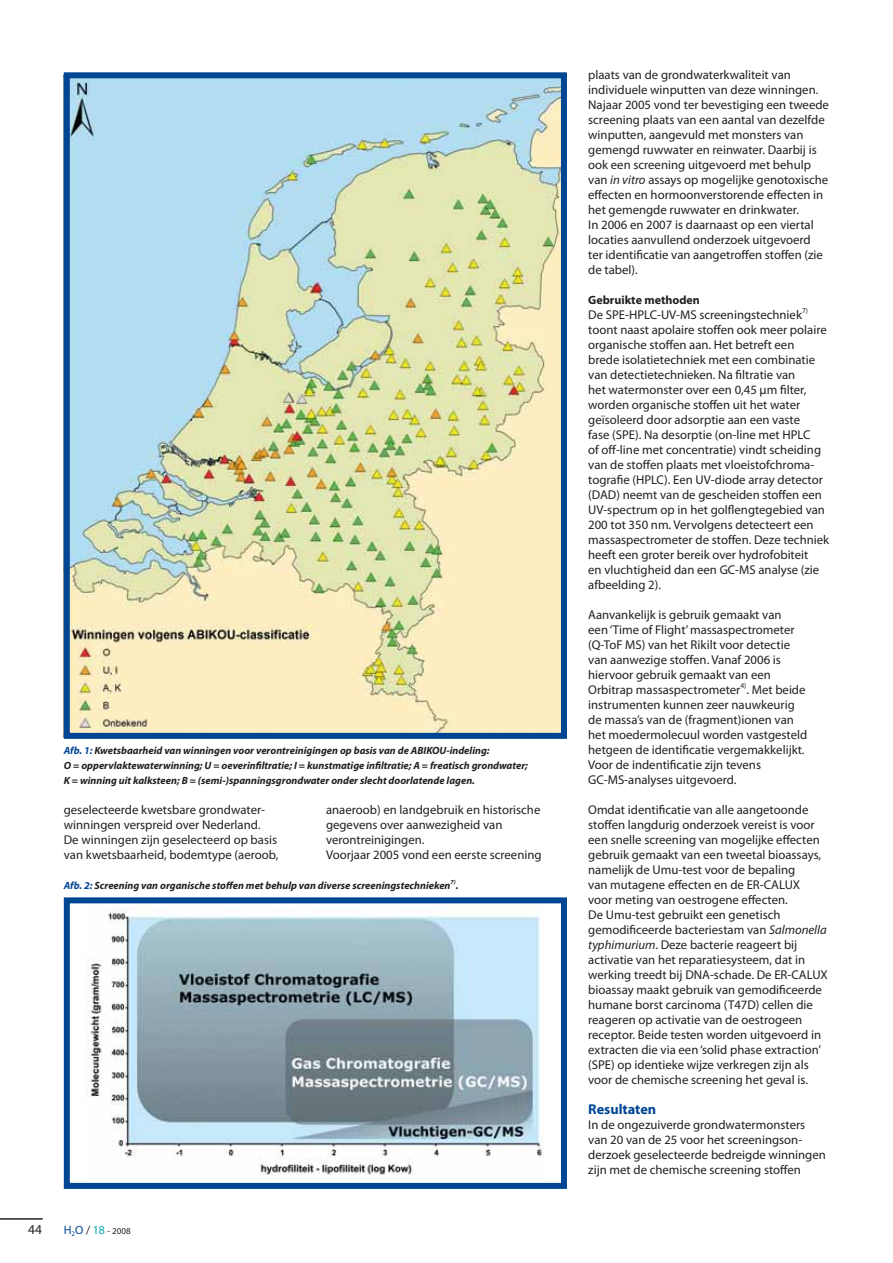
<style>
.page{position:relative;width:893px;height:1263px;background:#fff}
.page>*{position:absolute;margin:0;border:0;box-sizing:border-box;transform-origin:0 0}
.t1{font:700 14.25px "Myriad Pro";color:#004693}
.t2{font:13.5px "Myriad Pro";color:#231f20}
.t3{font:12.75px/15px "Myriad Pro";color:#231f20}
.t4{font:700 12px "Myriad Pro";color:#231f20}
.t5{font:italic 700 10.5px/15px "Myriad Pro";color:#231f20}
.t6{font:9px "Myriad Pro";color:#231f20}
.t7{font:7.35px "Myriad Pro";color:#231f20}
.t8{font:italic 700 6.15px "Myriad Pro";color:#231f20}
.s1{color:#004693}
.s2{font-size:12px;color:#004693}
.s3{font-size:12px}
.s4{font-size:12px;color:#00a2b1}
.s5{font-style:italic}
</style>
<div class="page">
<hr style="left:0;top:1219px;width:43px;height:1px;background:#231f20">
<img style="left:71px;top:79px;width:489px;height:653px">
<div style="left:64px;top:72px;width:503px;height:667px;border:6px solid #004693"></div>
<img style="left:86px;top:908px;width:458px;height:267px">
<div style="left:64px;top:897px;width:503px;height:292px;border:6px solid #004693"></div>
<p class="t5" style="left:64px;top:744px;width:466px"><span class="s1">Afb. 1:</span> Kwetsbaarheid van winningen voor verontreinigingen op basis van de ABIKOU-indeling:<br>O = oppervlaktewaterwinning; U = oeverinfiltratie; I = kunstmatige infiltratie; A = freatisch grondwater;<br>K = winning uit kalksteen; B = (semi-)spanningsgrondwater onder slecht doorlatende lagen.</p>
<p class="t3" style="left:64px;top:803px;width:216px">geselecteerde kwetsbare grondwater&shy;winningen verspreid over Nederland.<br>De winningen zijn geselecteerd op basis van kwetsbaarheid, bodemtype (aeroob,</p>
<p class="t3" style="left:326px;top:803px;width:217px">anaeroob) en landgebruik en historische gegevens over aanwezigheid van verontreinigingen.<br>Voorjaar 2005 vond een eerste screening</p>
<p class="t5" style="left:64px;top:879px;width:388px"><span class="s1">Afb. 2:</span> Screening van organische stoffen met behulp van diverse screeningstechnieken</p>
<p class="t8" style="left:451px;top:880px;width:7px">7)</p>
<p class="t5" style="left:456px;top:879px;width:4px">.</p>
<p class="t2" style="left:28px;top:1224px;width:15px">44</p>
<p class="t6" style="left:64px;top:1227px;width:68px"><span class="s2">H</span><sub>2</sub><span class="s2">O</span> <span class="s3">/</span> <span class="s4">18</span> - 2008</p>
<p class="t3" style="left:588px;top:68px;width:242px">plaats van de grondwaterkwaliteit van individuele winputten van deze winningen.<br>Najaar 2005 vond ter bevestiging een tweede screening plaats van een aantal van dezelfde winputten, aangevuld met monsters van gemengd ruwwater en reinwater. Daarbij is ook een screening uitgevoerd met behulp van <span class="s5">in vitro</span> assays op mogelijke genotoxische effecten en hormoonverstorende effecten in het gemengde ruwwater en drinkwater.<br>In 2006 en 2007 is daarnaast op een viertal locaties aanvullend onderzoek uitgevoerd<br>ter identificatie van aangetroffen stoffen (zie de tabel).</p>
<p class="t4" style="left:588px;top:295px;width:113px">Gebruikte methoden</p>
<p class="t3" style="left:588px;top:308px;width:215px">De SPE-HPLC-UV-MS screeningstechniek</p>
<p class="t7" style="left:802px;top:308px;width:7px">7)</p>
<p class="t3" style="left:588px;top:323px;width:242px">toont naast apolaire stoffen ook meer polaire organische stoffen aan. Het betreft een<br>brede isolatietechniek met een combinatie van detectietechnieken. Na filtratie van<br>het watermonster over een 0,45 μm filter, worden organische stoffen uit het water geïsoleerd door adsorptie aan een vaste<br>fase (SPE). Na desorptie (on-line met HPLC<br>of off-line met concentratie) vindt scheiding van de stoffen plaats met vloeistofchroma&shy;tografie (HPLC). Een UV-diode array detector (DAD) neemt van de gescheiden stoffen een UV-spectrum op in het golflengtegebied van 200 tot 350 nm. Vervolgens detecteert een massaspectrometer de stoffen. Deze techniek heeft een groter bereik over hydrofobiteit<br>en vluchtigheid dan een GC-MS analyse (zie afbeelding 2).</p>
<p class="t3" style="left:588px;top:608px;width:221px">Aanvankelijk is gebruik gemaakt van<br>een ‘Time of Flight’ massaspectrometer (Q-ToF MS) van het Rikilt voor detectie van aanwezige stoffen. Vanaf 2006 is hiervoor gebruik gemaakt van een Orbitrap massaspectrometer<sup>4)</sup>. Met beide instrumenten kunnen zeer nauwkeurig de massa’s van de (fragment)ionen van het moedermolecuul worden vastgesteld hetgeen de identificatie vergemakkelijkt.<br>Voor de indentificatie zijn tevens GC-MS-analyses uitgevoerd.</p>
<p class="t3" style="left:588px;top:803px;width:241px">Omdat identificatie van alle aangetoonde stoffen langdurig onderzoek vereist is voor een snelle screening van mogelijke effecten gebruik gemaakt van een tweetal bioassays, namelijk de Umu-test voor de bepaling<br>van mutagene effecten en de ER-CALUX<br>voor meting van oestrogene effecten.<br>De Umu-test gebruikt een genetisch gemodificeerde bacteriestam van <span class="s5">Salmonella typhimurium</span>. Deze bacterie reageert bij activatie van het reparatiesysteem, dat in werking treedt bij DNA-schade. De ER-CALUX bioassay maakt gebruik van gemodificeerde humane borst carcinoma (T47D) cellen die reageren op activatie van de oestrogeen receptor. Beide testen worden uitgevoerd in extracten die via een ‘solid phase extraction’ (SPE) op identieke wijze verkregen zijn als voor de chemische screening het geval is.</p>
<p class="t1" style="left:588px;top:1104px;width:70px">Resultaten</p>
<p class="t3" style="left:588px;top:1118px;width:239px">In de ongezuiverde grondwatermonsters van 20 van de 25 voor het screeningson&shy;derzoek geselecteerde bedreigde winningen zijn met de chemische screening stoffen</p>
</div>
